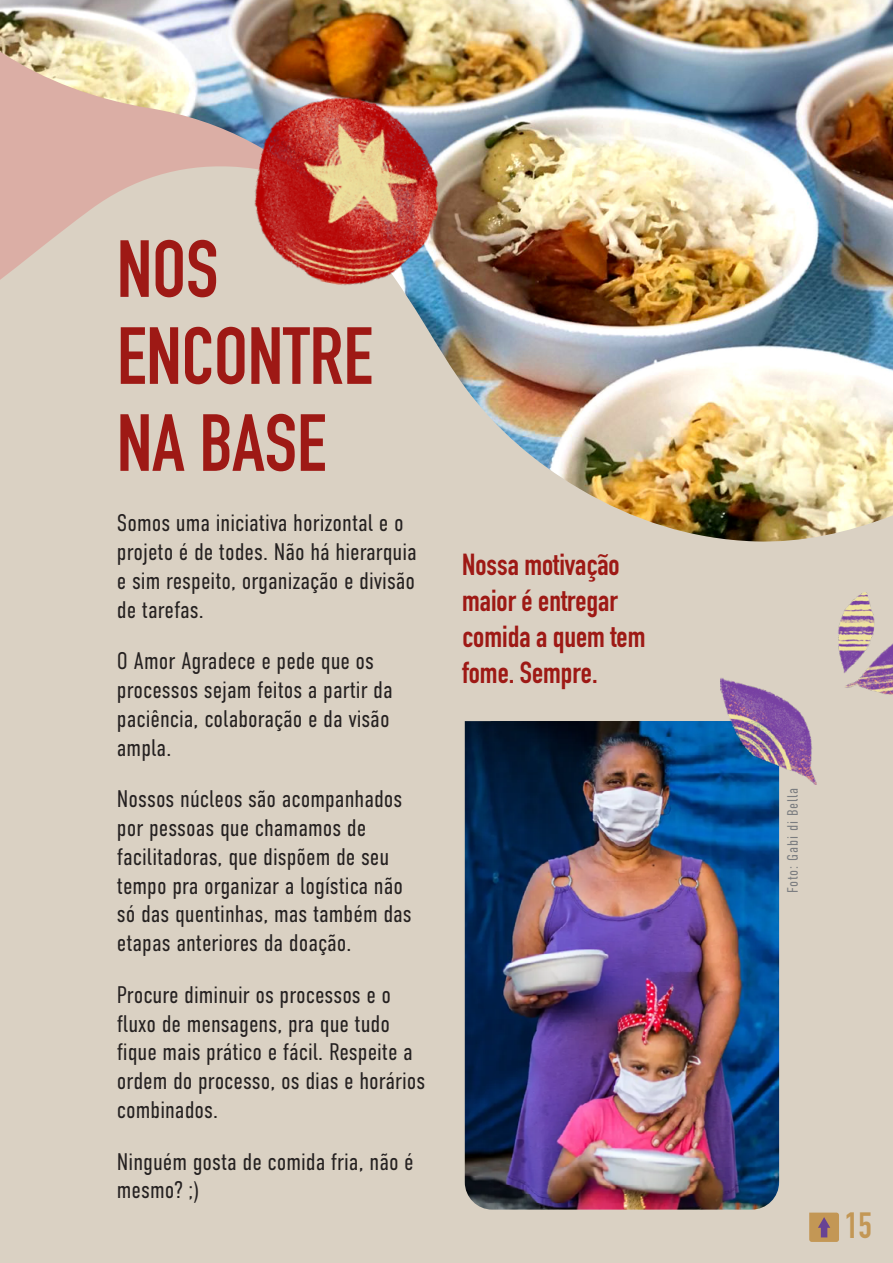
<style>
.page{position:relative;width:893px;height:1263px;background:#dad1c3}
.page>*{position:absolute;margin:0;border:0;box-sizing:border-box;transform-origin:0 0}
.t1{font:700 79.5px/87px "DIN Condensed";color:#9e1915}
.t2{font:700 36px "DIN Condensed";color:#c39755}
.t3{font:700 30px/36px "DIN Condensed";color:#9e1915}
.t4{font:300 24px/28.8px "DIN Condensed";color:#252121}
.t5{font:300 15px "DIN Condensed";letter-spacing:.05em;color:#7b7d80}
</style>
<div class="page">
<img style="left:0;top:0;width:893px;height:542px">
<img style="left:465px;top:721px;width:314px;height:488px">
<img style="left:720px;top:592px;width:173px;height:193px">
<img style="left:241px;top:83px;width:214px;height:217px">
<svg style="left:809px;top:1212px;width:30px;height:30px"></svg>
<h1 class="t1" style="left:117px;top:225px;width:257px">NOS<br>ENCONTRE<br>NA BASE</h1>
<p class="t4" style="left:117px;top:508px;width:301px">Somos uma iniciativa horizontal e o projeto é de todes. Não há hierarquia e sim respeito, organização e divisão de tarefas.</p>
<p class="t4" style="left:117px;top:646px;width:277px">O Amor Agradece e pede que os processos sejam feitos a partir da paciência, colaboração e da visão ampla.</p>
<p class="t4" style="left:117px;top:784px;width:296px">Nossos núcleos são acompanhados por pessoas que chamamos de facilitadoras, que dispõem de seu tempo pra organizar a logística não só das quentinhas, mas também das etapas anteriores da doação.</p>
<p class="t4" style="left:117px;top:980px;width:310px">Procure diminuir os processos e o fluxo de mensagens, pra que tudo fique mais prático e fácil. Respeite a ordem do processo, os dias e horários combinados.</p>
<p class="t4" style="left:117px;top:1147px;width:298px">Ninguém gosta de comida fria, não é mesmo? ;)</p>
<p class="t3" style="left:462px;top:547px;width:185px">Nossa motivação maior é entregar comida a quem tem fome. Sempre.</p>
<p class="t5" style="left:784px;top:893px;width:106px;rotate:-90deg">Foto: Gabi di Bella</p>
<h2 class="t2" style="left:845px;top:1201px;width:28px">15</h2>
</div>
